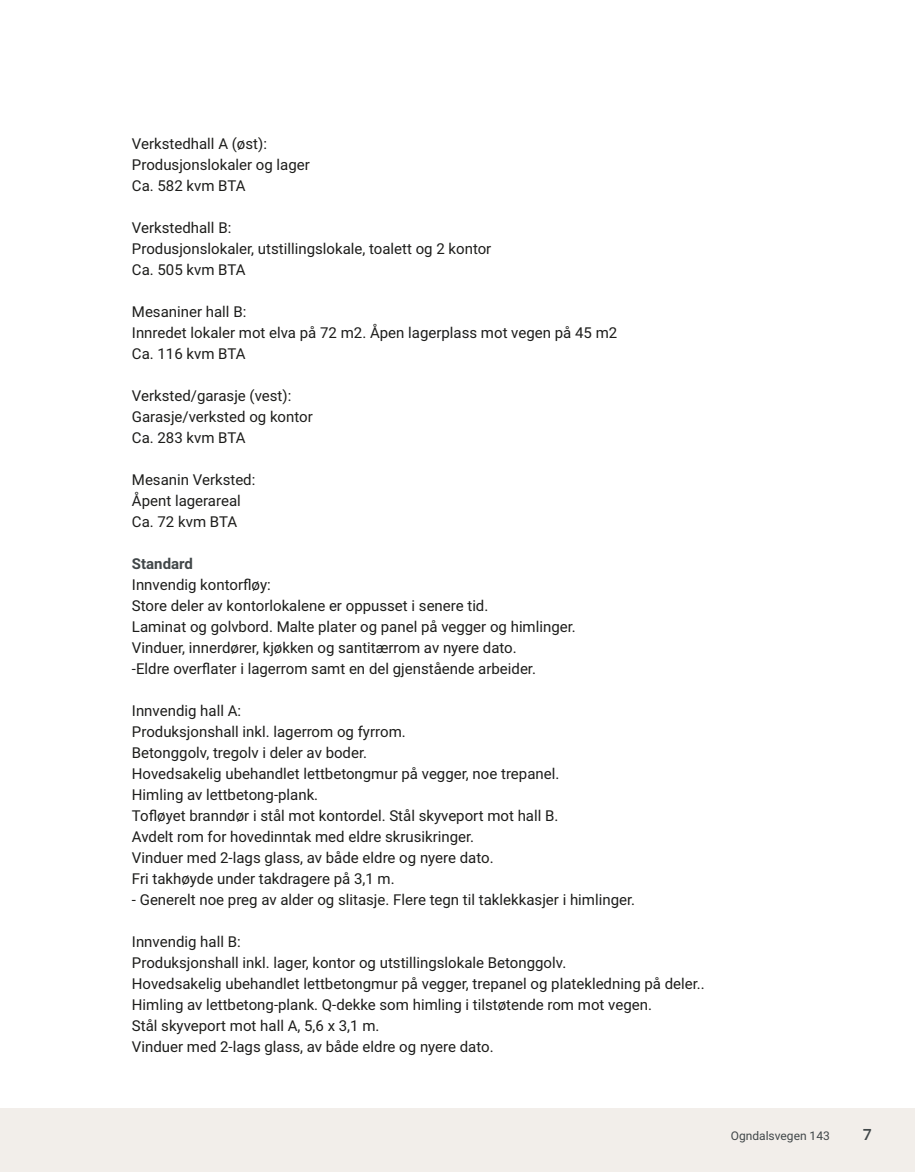
<style>
.page{position:relative;width:915px;height:1172px;background:#fff}
.page>*{position:absolute;margin:0;border:0;box-sizing:border-box;transform-origin:0 0}
.t1{font:700 18px "Arya";color:#414749}
.t2{font:15px/21px "Roboto";color:#1d1d1b}
.t3{font:700 15px "Roboto";color:#414749}
.t4{font:12px "Roboto";color:#414749}
</style>
<div class="page">
<div style="left:0;top:1108px;width:914px;height:64px;background:#f2eeea"></div>
<p class="t2" style="left:132px;top:132px;width:179px">Verkstedhall A (øst):<br>Produsjonslokaler og lager<br>Ca. 582 kvm BTA</p>
<p class="t2" style="left:132px;top:216px;width:361px">Verkstedhall B:<br>Produsjonslokaler, utstillingslokale, toalett og 2 kontor<br>Ca. 505 kvm BTA</p>
<p class="t2" style="left:132px;top:300px;width:486px">Mesaniner hall B:<br>Innredet lokaler mot elva på 72 m2. Åpen lagerplass mot vegen på 45 m2<br>Ca. 116 kvm BTA</p>
<p class="t2" style="left:132px;top:384px;width:182px">Verksted/garasje (vest):<br>Garasje/verksted og kontor<br>Ca. 283 kvm BTA</p>
<p class="t2" style="left:132px;top:468px;width:125px">Mesanin Verksted:<br>Åpent lagerareal<br>Ca. 72 kvm BTA</p>
<p class="t3" style="left:132px;top:553px;width:63px">Standard</p>
<p class="t2" style="left:132px;top:573px;width:445px">Innvendig kontorfløy:<br>Store deler av kontorlokalene er oppusset i senere tid.<br>Laminat og golvbord. Malte plater og panel på vegger og himlinger.<br>Vinduer, innerdører, kjøkken og santitærrom av nyere dato.<br>‑Eldre overflater i lagerrom samt en del gjenstående arbeider.</p>
<p class="t2" style="left:132px;top:699px;width:504px">Innvendig hall A:<br>Produksjonshall inkl. lagerrom og fyrrom.<br>Betonggolv, tregolv i deler av boder.<br>Hovedsakelig ubehandlet lettbetongmur på vegger, noe trepanel.<br>Himling av lettbetong‑plank.<br>Tofløyet branndør i stål mot kontordel. Stål skyveport mot hall B.<br>Avdelt rom for hovedinntak med eldre skrusikringer.<br>Vinduer med 2‑lags glass, av både eldre og nyere dato.<br>Fri takhøyde under takdragere på 3,1 m.<br>‑ Generelt noe preg av alder og slitasje. Flere tegn til taklekkasjer i himlinger.</p>
<p class="t2" style="left:132px;top:930px;width:574px">Innvendig hall B:<br>Produksjonshall inkl. lager, kontor og utstillingslokale Betonggolv.<br>Hovedsakelig ubehandlet lettbetongmur på vegger, trepanel og platekledning på deler..<br>Himling av lettbetong‑plank. Q‑dekke som himling i tilstøtende rom mot vegen.<br>Stål skyveport mot hall A, 5,6 x 3,1 m.<br>Vinduer med 2‑lags glass, av både eldre og nyere dato.</p>
<p class="t4" style="left:730px;top:1127px;width:101px">Ogndalsvegen 143</p>
<p class="t1" style="left:862px;top:1123px;width:11px">7</p>
</div>
